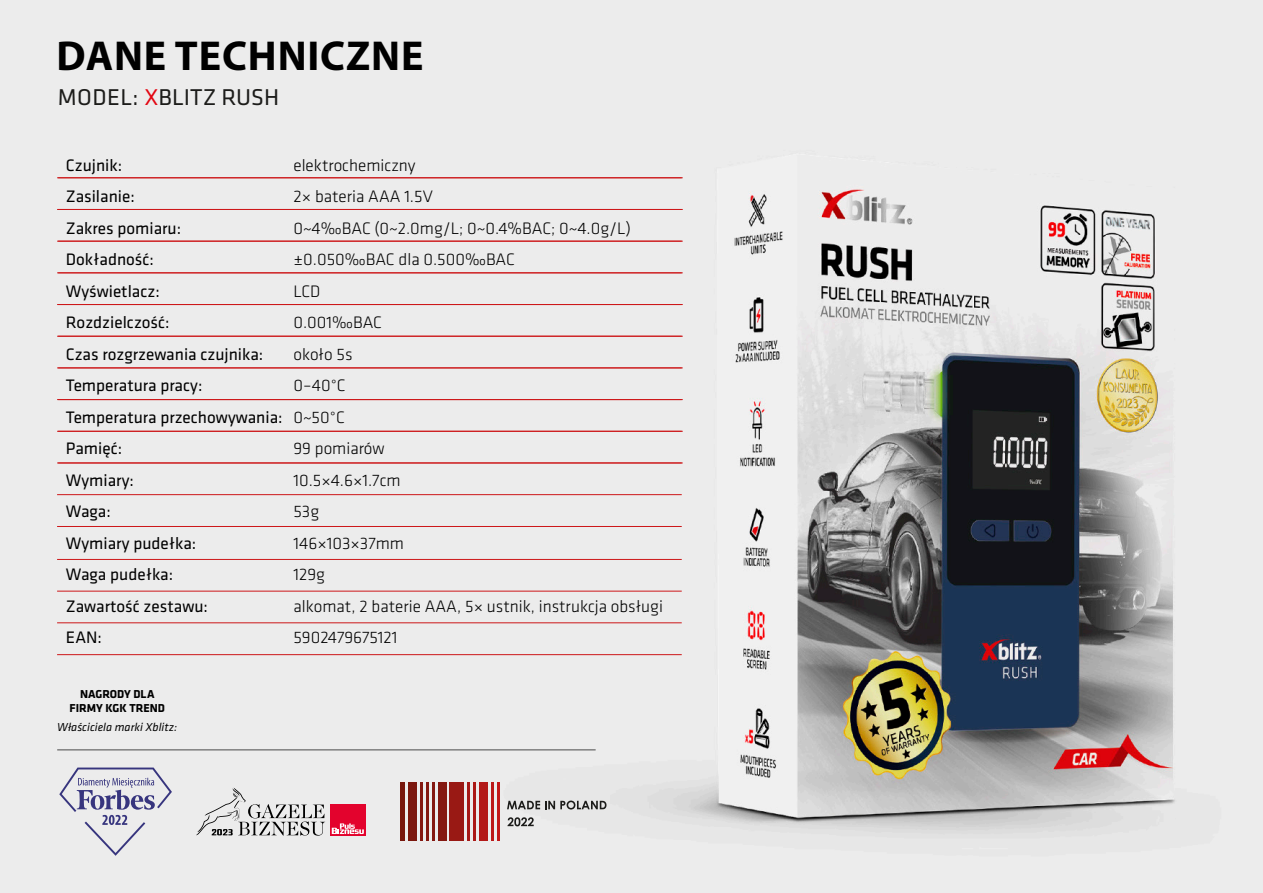
<style>
.page{position:relative;width:1263px;height:893px;background:#fff}
.page>*{position:absolute;margin:0;border:0;box-sizing:border-box;transform-origin:0 0}
.t1{font:700 42px "Myriad Pro";letter-spacing:.02em;color:#000}
.t2{font:23.7px "Klavika Basic";color:#1c1c1a}
.t3{font:300 17.25px/31.5px "Klavika Basic";color:#000}
.t4{font:17.25px/31.5px "Klavika Basic";color:#000}
.t5{font:700 12px/14.2px "Klavika Basic";color:#000;text-align:center}
.t6{font:italic 12px "Klavika Basic";color:#000}
.s1{color:#e30612}
</style>
<div class="page">
<img style="left:0;top:1px;width:1263px;height:892px">
<hr style="left:58px;top:177px;width:625px;height:1px;background:#cd1719">
<hr style="left:58px;top:209px;width:625px;height:1px;background:#cd1719">
<hr style="left:58px;top:241px;width:625px;height:1px;background:#cd1719">
<hr style="left:58px;top:272px;width:625px;height:1px;background:#cd1719">
<hr style="left:58px;top:304px;width:625px;height:1px;background:#cd1719">
<hr style="left:58px;top:336px;width:625px;height:1px;background:#cd1719">
<hr style="left:58px;top:367px;width:625px;height:1px;background:#cd1719">
<hr style="left:58px;top:399px;width:625px;height:1px;background:#cd1719">
<hr style="left:58px;top:431px;width:625px;height:1px;background:#cd1719">
<hr style="left:58px;top:463px;width:625px;height:1px;background:#cd1719">
<hr style="left:57px;top:177px;width:625px;height:1px;background:#cd1719">
<hr style="left:57px;top:209px;width:625px;height:1px;background:#cd1719">
<hr style="left:57px;top:241px;width:625px;height:1px;background:#cd1719">
<hr style="left:57px;top:272px;width:625px;height:1px;background:#cd1719">
<hr style="left:57px;top:304px;width:625px;height:1px;background:#cd1719">
<hr style="left:57px;top:336px;width:625px;height:1px;background:#cd1719">
<hr style="left:57px;top:367px;width:625px;height:1px;background:#cd1719">
<hr style="left:57px;top:399px;width:625px;height:1px;background:#cd1719">
<hr style="left:57px;top:431px;width:625px;height:1px;background:#cd1719">
<hr style="left:57px;top:494px;width:625px;height:1px;background:#cd1719">
<hr style="left:57px;top:526px;width:625px;height:1px;background:#cd1719">
<hr style="left:57px;top:463px;width:625px;height:1px;background:#cd1719">
<hr style="left:57px;top:559px;width:625px;height:1px;background:#cd1719">
<hr style="left:57px;top:622px;width:625px;height:1px;background:#cd1719">
<hr style="left:57px;top:654px;width:625px;height:1px;background:#cd1719">
<hr style="left:57px;top:591px;width:625px;height:1px;background:#cd1719">
<hr style="left:57px;top:750px;width:539px;height:1px;background:#000">
<svg style="left:59px;top:767px;width:113px;height:89px;background:#d1d1dc"></svg>
<svg style="left:507px;top:817px;width:27px;height:9px"></svg>
<div style="left:400px;top:783px;width:5px;height:58px;background:#77170d"></div>
<div style="left:408px;top:783px;width:8px;height:58px;background:#7b170e"></div>
<hr style="left:420px;top:783px;width:2px;height:58px;background:#841811">
<hr style="left:426px;top:783px;width:2px;height:58px;background:#841811">
<hr style="left:432px;top:783px;width:2px;height:58px;background:#841811">
<div style="left:438px;top:783px;width:8px;height:58px;background:#841811"></div>
<div style="left:450px;top:783px;width:14px;height:58px;background:#991914"></div>
<hr style="left:467px;top:783px;width:3px;height:58px;background:#a61917">
<hr style="left:473px;top:783px;width:3px;height:58px;background:#ab1917">
<div style="left:479px;top:783px;width:9px;height:58px;background:#b31918"></div>
<hr style="left:491px;top:783px;width:3px;height:58px;background:#bc1818">
<hr style="left:497px;top:783px;width:3px;height:58px;background:#c21718">
<svg style="left:507px;top:801px;width:99px;height:8px"></svg>
<div style="left:330px;top:804px;width:35px;height:32px;background:#e3032d"></div>
<svg style="left:332px;top:823px;width:32px;height:11px"></svg>
<svg style="left:196px;top:788px;width:129px;height:48px;background:#cdcdcd"></svg>
<h1 class="t1" style="left:56px;top:29px;width:369px">DANE TECHNICZNE</h1>
<h2 class="t2" style="left:58px;top:82px;width:223px">MODEL: <span class="s1">X</span>BLITZ RUSH</h2>
<p class="t4" style="left:66px;top:149px;width:218px">Czujnik:<br>Zasilanie:<br>Zakres pomiaru:<br>Dokładność:<br>Wyświetlacz:<br>Rozdzielczość:<br>Czas rozgrzewania czujnika:<br>Temperatura pracy:<br>Temperatura przechowywania:<br>Pamięć:<br>Wymiary:<br>Waga:<br>Wymiary pudełka:<br>Waga pudełka:<br>Zawartość zestawu:<br>EAN:</p>
<p class="t3" style="left:293px;top:149px;width:371px">elektrochemiczny<br>2× bateria AAA 1.5V<br>0~4‰BAC (0~2.0mg/L; 0~0.4%BAC; 0~4.0g/L) ±0.050‰BAC dla 0.500‰BAC<br>LCD<br>0.001‰BAC<br>około 5s<br>0–40°C<br>0~50°C<br>99 pomiarów<br>10.5×4.6×1.7cm<br>53g<br>146×103×37mm<br>129g<br>alkomat, 2 baterie AAA, 5× ustnik, instrukcja obsługi<br>5902479675121</p>
<p class="t5" style="left:70px;top:686px;width:97px">NAGRODY DLA<br>FIRMY KGK TREND</p>
<p class="t6" style="left:57px;top:720px;width:122px">Właściciela marki Xblitz:</p>
</div>
